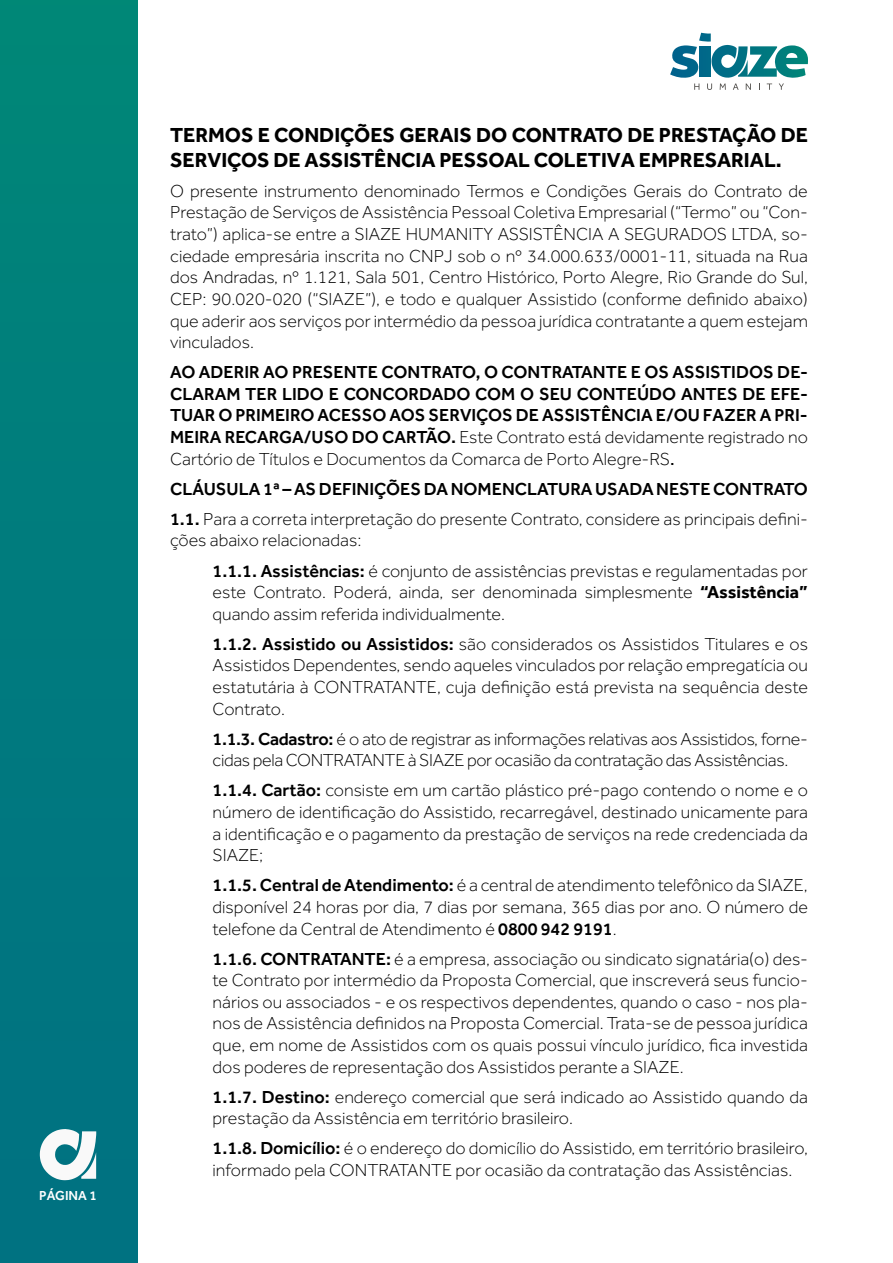
<style>
.page{position:relative;width:893px;height:1263px;background:#fff}
.page>*{position:absolute;margin:0;border:0;box-sizing:border-box;transform-origin:0 0}
.t1{font:700 21px/25.2px "Effra";color:#000}
.t2{font:300 18px/21.6px "Effra";color:#000;text-align:justify}
.t3{font:500 18px/21.6px "Effra";color:#000;text-align:justify}
.t4{font:300 18px/21.6px "Effra";letter-spacing:-.02em;color:#000}
.t5{font:500 13.5px "Effra";color:#fff}
.s1{font-weight:300}
.s2{font-weight:400}
.s3{font-weight:500}
.s4{font-weight:700}
</style>
<div class="page">
<div style="left:0;top:0;width:137px;height:1263px;background:#007b7e"></div>
<svg style="left:40px;top:1129px;width:56px;height:51px"></svg>
<svg style="left:670px;top:33px;width:138px;height:45px"></svg>
<svg style="left:694px;top:84px;width:5px;height:6px"></svg>
<svg style="left:707px;top:84px;width:5px;height:6px"></svg>
<svg style="left:720px;top:84px;width:6px;height:6px"></svg>
<svg style="left:733px;top:84px;width:6px;height:6px"></svg>
<svg style="left:746px;top:84px;width:5px;height:6px"></svg>
<svg style="left:779px;top:84px;width:5px;height:6px"></svg>
<p class="t5" style="left:39px;top:1188px;width:59px">PÁGINA 1</p>
<p class="t1" style="left:170px;top:121px;width:639px">TERMOS E CONDIÇÕES GERAIS DO CONTRATO DE PRESTAÇÃO DE<br>SERVIÇOS DE ASSISTÊNCIA PESSOAL COLETIVA EMPRESARIAL.</p>
<p class="t2" style="left:170px;top:180px;width:639px">O presente instrumento denominado Termos e Condições Gerais do Contrato de Prestação de Serviços de Assistência Pessoal Coletiva Empresarial (“Termo” ou “Con&shy;trato”) aplica-se entre a SIAZE HUMANITY ASSISTÊNCIA A SEGURADOS LTDA, so&shy;ciedade empresária inscrita no CNPJ sob o nº 34.000.633/0001-11, situada na Rua dos Andradas, nº 1.121, Sala 501, Centro Histórico, Porto Alegre, Rio Grande do Sul, CEP: 90.020-020 (“SIAZE”), e todo e qualquer Assistido (conforme definido abaixo) que aderir aos serviços por intermédio da pessoa jurídica contratante a quem estejam vinculados.</p>
<p class="t3" style="left:170px;top:361px;width:639px">AO ADERIR AO PRESENTE CONTRATO, O CONTRATANTE E OS ASSISTIDOS DE-CLARAM TER LIDO E CONCORDADO COM O SEU CONTEÚDO ANTES DE EFE-TUAR O PRIMEIRO ACESSO AOS SERVIÇOS DE ASSISTÊNCIA E/OU FAZER A PRI-MEIRA RECARGA/USO DO CARTÃO. <span class="s1">Este Contrato está devidamente registrado no Cartório de Títulos e Documentos da Comarca de Porto Alegre-RS</span><span class="s2">.</span></p>
<p class="t2" style="left:170px;top:474px;width:639px;line-height:30.2px"><span class="s3">CLÁUSULA 1ª – AS DEFINIÇÕES DA NOMENCLATURA USADA NESTE CONTRATO<br>1.1.</span> Para a correta interpretação do presente Contrato, considere as principais defini-</p>
<p class="t2" style="left:213px;top:525px;width:597px;line-height:30.2px;text-indent:-43px">ções abaixo relacionadas:<br><span class="s3">1.1.1. Assistências:</span> é conjunto de assistências previstas e regulamentadas por</p>
<p class="t2" style="left:213px;top:581px;width:597px">este Contrato. Poderá, ainda, ser denominada simplesmente <span class="s4">“Assistência” </span>quando assim referida individualmente.</p>
<p class="t2" style="left:213px;top:633px;width:597px"><span class="s3">1.1.2. Assistido ou Assistidos:</span> são considerados os Assistidos Titulares e os Assistidos Dependentes, sendo aqueles vinculados por relação empregatícia ou estatutária à CONTRATANTE, cuja definição está prevista na sequência deste Contrato.</p>
<p class="t4" style="left:213px;top:728px;width:597px"><span class="s3">1.1.3. Cadastro:</span> é o ato de registrar as informações relativas aos Assistidos, forne&shy;cidas pela CONTRATANTE à SIAZE por ocasião da contratação das Assistências.</p>
<p class="t2" style="left:213px;top:779px;width:597px"><span class="s3">1.1.4. Cartão:</span> consiste em um cartão plástico pré-pago contendo o nome e o número de identificação do Assistido, recarregável, destinado unicamente para a identificação e o pagamento da prestação de serviços na rede credenciada da SIAZE;</p>
<p class="t2" style="left:213px;top:874px;width:597px"><span class="s3">1.1.5. Central de Atendimento:</span> é a central de atendimento telefônico da SIAZE, disponível 24 horas por dia, 7 dias por semana, 365 dias por ano. O número de telefone da Central de Atendimento é <span class="s3">0800 942 9191</span>.</p>
<p class="t2" style="left:213px;top:948px;width:597px"><span class="s3">1.1.6. CONTRATANTE:</span> é a empresa, associação ou sindicato signatária(o) des&shy;te Contrato por intermédio da Proposta Comercial, que inscreverá seus funcio&shy;nários ou associados - e os respectivos dependentes, quando o caso - nos pla&shy;nos de Assistência definidos na Proposta Comercial. Trata-se de pessoa jurídica que, em nome de Assistidos com os quais possui vínculo jurídico, fica investida dos poderes de representação dos Assistidos perante a SIAZE.</p>
<p class="t2" style="left:213px;top:1086px;width:597px"><span class="s3">1.1.7. Destino:</span> endereço comercial que será indicado ao Assistido quando da prestação da Assistência em território brasileiro.</p>
<p class="t2" style="left:213px;top:1137px;width:597px"><span class="s3">1.1.8. Domicílio:</span> é o endereço do domicílio do Assistido, em território brasileiro, informado pela CONTRATANTE por ocasião da contratação das Assistências.</p>
</div>
